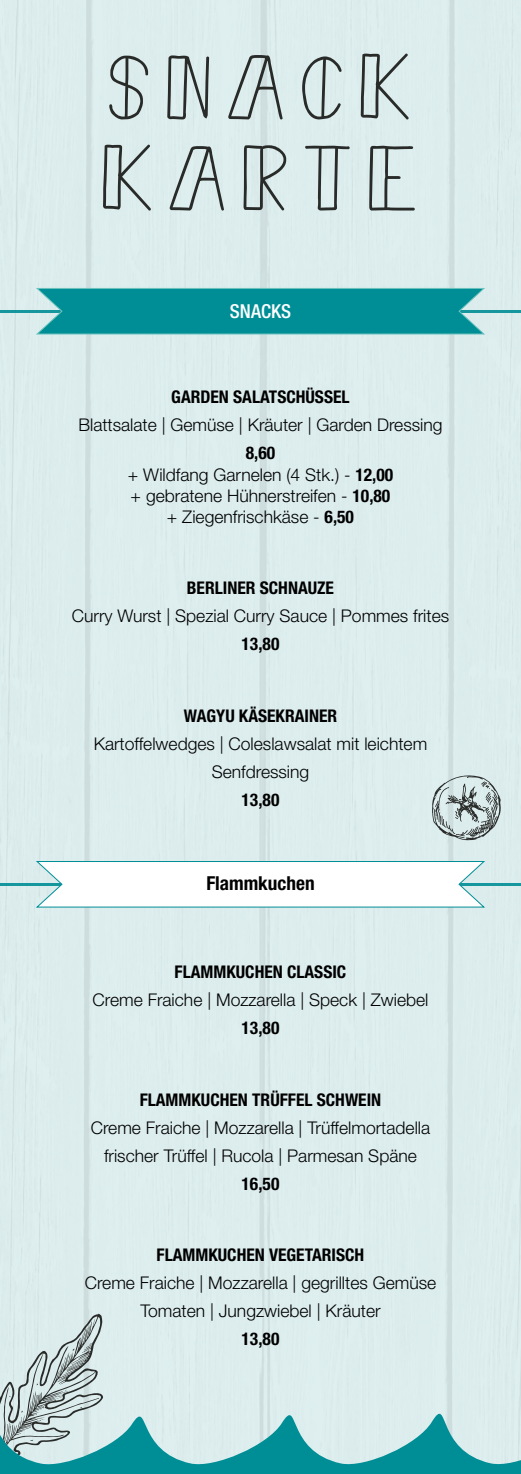
<style>
.page{position:relative;width:521px;height:1474px;background:#fff}
.page>*{position:absolute;margin:0;border:0;box-sizing:border-box;transform-origin:0 0}
.t1{font:700 105px/91px "Bistro Sans";letter-spacing:.15em;color:#292b29}
.t2{font:700 condensed 19.25px "Helvetica Neue LT Std";color:#000}
.t3{font:500 condensed 19.25px "Helvetica Neue LT Std";color:#fff}
.t4{font:300 17.5px/21px "Helvetica Neue LT Std";color:#000;text-align:center}
.t5{font:700 condensed 17.5px "Helvetica Neue LT Std";color:#000}
.s1{font-weight:700;font-stretch:condensed}
</style>
<div class="page">
<div style="left:0;top:0;width:521px;height:1473px;background:#e0f0f1"></div>
<hr style="left:0;top:310px;width:521px;height:3px;background:#008e96">
<hr style="left:0;top:883px;width:521px;height:3px;background:#008e96">
<svg style="left:35px;top:287px;width:451px;height:48px;background:#17989e"></svg>
<svg style="left:35px;top:860px;width:451px;height:48px;background:#eef7f7"></svg>
<svg style="left:13px;top:1313px;width:90px;height:67px"></svg>
<svg style="left:432px;top:773px;width:69px;height:67px"></svg>
<svg style="left:0;top:1380px;width:521px;height:93px"></svg>
<h1 class="t1" style="left:103px;top:46px;width:316px">SNACK<br>KARTE</h1>
<p class="t3" style="left:230px;top:299px;width:63px">SNACKS</p>
<p class="t5" style="left:171px;top:386px;width:180px">GARDEN SALATSCHÜSSEL</p>
<p class="t4" style="left:78px;top:414px;width:366px">Blattsalate | Gemüse | Kräuter | Garden Dressing</p>
<p class="t4" style="left:128px;top:442px;width:267px"><span class="s1">8,60<br></span>+ Wildfang Garnelen (4 Stk.) - <span class="s1">12,00 </span>+ gebratene Hühnerstreifen - <span class="s1">10,80 </span>+ Ziegenfrischkäse - <span class="s1">6,50</span></p>
<p class="t5" style="left:187px;top:577px;width:149px">BERLINER SCHNAUZE</p>
<p class="t4" style="left:72px;top:605px;width:379px">Curry Wurst | Spezial Curry Sauce | Pommes frites</p>
<p class="t5" style="left:242px;top:633px;width:39px">13,80</p>
<p class="t5" style="left:184px;top:705px;width:155px">WAGYU KÄSEKRAINER</p>
<p class="t4" style="left:94px;top:729px;width:335px;line-height:28px">Kartoffelwedges | Coleslawsalat mit leichtem<br>Senfdressing</p>
<p class="t5" style="left:242px;top:789px;width:39px">13,80</p>
<p class="t2" style="left:206px;top:871px;width:110px">Flammkuchen</p>
<p class="t5" style="left:175px;top:960px;width:173px">FLAMMKUCHEN CLASSIC</p>
<p class="t4" style="left:93px;top:988px;width:337px">Creme Fraiche | Mozzarella | Speck | Zwiebel</p>
<p class="t5" style="left:242px;top:1016px;width:39px">13,80</p>
<p class="t5" style="left:140px;top:1088px;width:243px">FLAMMKUCHEN TRÜFFEL SCHWEIN</p>
<p class="t4" style="left:91px;top:1112px;width:341px;line-height:28px">Creme Fraiche | Mozzarella | Trüffelmortadella frischer Trüffel | Rucola | Parmesan Späne</p>
<p class="t5" style="left:242px;top:1172px;width:39px">16,50</p>
<p class="t5" style="left:157px;top:1244px;width:209px">FLAMMKUCHEN VEGETARISCH</p>
<p class="t4" style="left:85px;top:1268px;width:353px;line-height:28px">Creme Fraiche | Mozzarella | gegrilltes Gemüse<br>Tomaten | Jungzwiebel | Kräuter</p>
<p class="t5" style="left:242px;top:1328px;width:39px">13,80</p>
</div>
